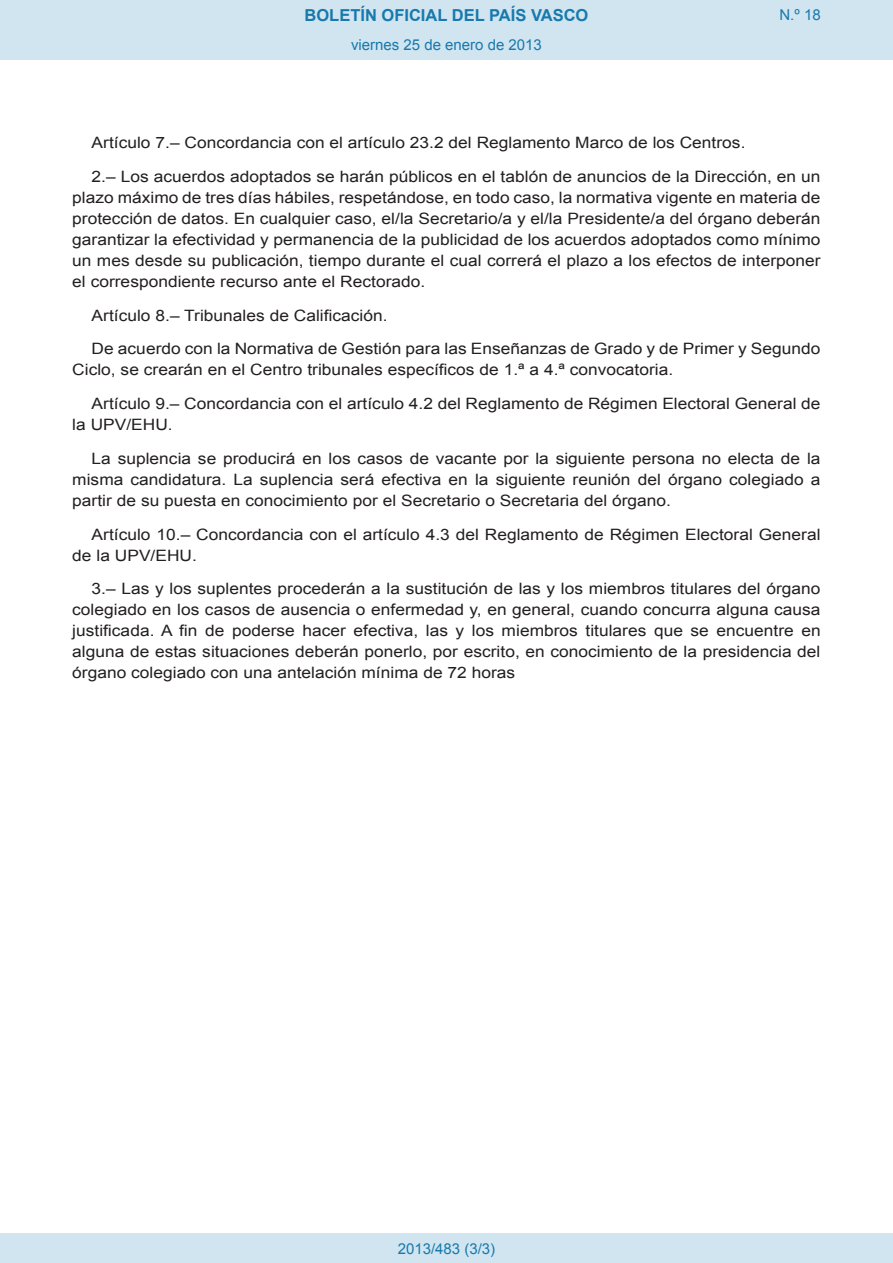
<style>
.page{position:relative;width:893px;height:1263px;background:#fff}
.page>*{position:absolute;margin:0;border:0;box-sizing:border-box;transform-origin:0 0}
.t1{font:700 16.5px "Arial";color:#1879ad}
.BOPVDetalle{font:15.6px/21px "Arial";color:#231f20;text-align:justify;scale:1.11 1}
.Paginacion_Centro{font:15px "Arial";color:#1879ad}
</style>
<div class="page">
<div style="left:0;top:0;width:893px;height:60px;background:#d0e5f0"></div>
<div style="left:0;top:1233px;width:893px;height:30px;background:#d0e5f0"></div>
<p class="t1" style="left:305px;top:4px;width:285px">BOLETÍN OFICIAL DEL PAÍS VASCO</p>
<p class="Paginacion_Centro" style="left:351px;top:35px;width:192px">viernes 25 de enero de 2013</p>
<p class="Paginacion_Centro" style="left:779px;top:5px;width:43px">N.º 18</p>
<p class="BOPVDetalle" style="left:92px;top:132px;width:590px">Artículo 7.– Concordancia con el artículo 23.2 del Reglamento Marco de los Centros.</p>
<p class="BOPVDetalle" style="left:72px;top:166px;width:676px;text-indent:19px">2.– Los acuerdos adoptados se harán públicos en el tablón de anuncios de la Dirección, en un plazo máximo de tres días hábiles, respetándose, en todo caso, la normativa vigente en materia de protección de datos. En cualquier caso, el/la Secretario/a y el/la Presidente/a del órgano deberán garantizar la efectividad y permanencia de la publicidad de los acuerdos adoptados como mínimo un mes desde su publicación, tiempo durante el cual correrá el plazo a los efectos de interponer el correspondiente recurso ante el Rectorado.</p>
<p class="BOPVDetalle" style="left:92px;top:305px;width:268px">Artículo 8.– Tribunales de Calificación.</p>
<p class="BOPVDetalle" style="left:72px;top:339px;width:675px;text-indent:19px">De acuerdo con la Normativa de Gestión para las Enseñanzas de Grado y de Primer y Segundo<br>Ciclo, se crearán en el Centro tribunales específicos de 1.ª a 4.ª convocatoria.</p>
<p class="BOPVDetalle" style="left:72px;top:393px;width:676px;text-indent:19px">Artículo 9.– Concordancia con el artículo 4.2 del Reglamento de Régimen Electoral General de la UPV/EHU.</p>
<p class="BOPVDetalle" style="left:72px;top:448px;width:676px;text-indent:19px">La suplencia se producirá en los casos de vacante por la siguiente persona no electa de la misma candidatura. La suplencia será efectiva en la siguiente reunión del órgano colegiado a partir de su puesta en conocimiento por el Secretario o Secretaria del órgano.</p>
<p class="BOPVDetalle" style="left:72px;top:524px;width:676px;text-indent:19px">Artículo 10.– Concordancia con el artículo 4.3 del Reglamento de Régimen Electoral General de la UPV/EHU.</p>
<p class="BOPVDetalle" style="left:72px;top:579px;width:676px;text-indent:19px">3.– Las y los suplentes procederán a la sustitución de las y los miembros titulares del órgano colegiado en los casos de ausencia o enfermedad y, en general, cuando concurra alguna causa justificada. A fin de poderse hacer efectiva, las y los miembros titulares que se encuentre en alguna de estas situaciones deberán ponerlo, por escrito, en conocimiento de la presidencia del órgano colegiado con una antelación mínima de 72 horas</p>
<p class="Paginacion_Centro" style="left:398px;top:1238px;width:99px">2013/483 (3/3)</p>
</div>
